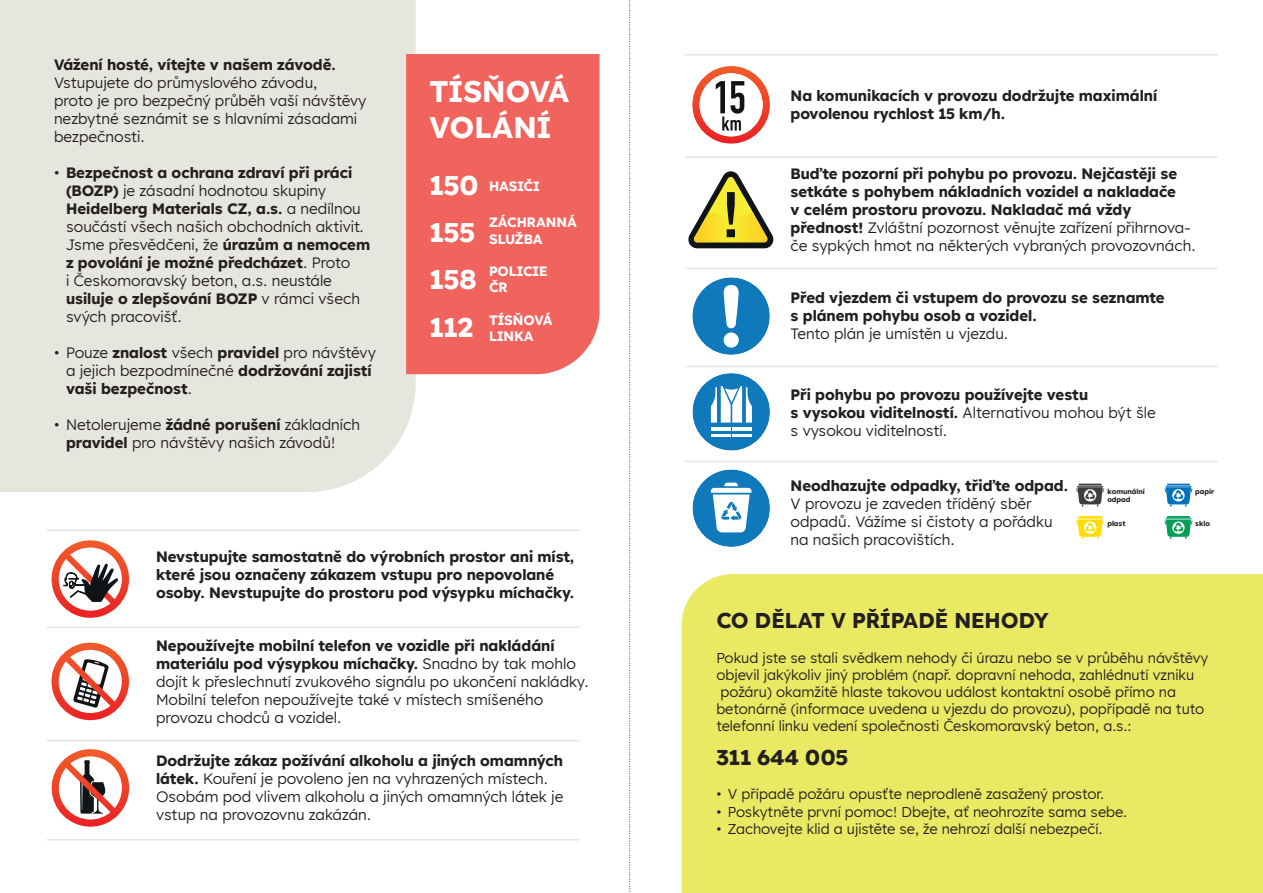
<style>
.page{position:relative;width:1263px;height:893px;background:#fff}
.page>*{position:absolute;margin:0;border:0;box-sizing:border-box;transform-origin:0 0}
.t1{font:700 29.7px "Lexend HM";color:#fff}
.t2{font:700 27px "Lexend HM";color:#fff}
.t3{font:700 21.3px "Lexend HM";color:#231f20}
.t4{font:15px/18px "Lexend HM";color:#231f20}
.t5{font:700 15px/18px "Lexend HM";color:#231f20}
.t6{font:14.25px/17.1px "Lexend HM";color:#231f20}
.t7{font:700 13.5px "Lexend HM";color:#fff}
.t8{font:700 7.05px/8.1px "Lexend HM";color:#231f20}
.s1{font-weight:400}
.s2{font-weight:700}
</style>
<div class="page">
<div style="left:682px;top:574px;width:581px;height:319px;background:#eae964"></div>
<div style="left:0;top:0;width:416px;height:492px;background:#e7e6de"></div>
<svg style="left:629px;top:0;width:2px;height:892px"></svg>
<svg style="left:52px;top:540px;width:77px;height:78px"></svg>
<svg style="left:52px;top:643px;width:77px;height:77px"></svg>
<svg style="left:52px;top:749px;width:77px;height:78px"></svg>
<div style="left:406px;top:54px;width:194px;height:320px;background:#f1635d"></div>
<hr style="left:47px;top:626px;width:532px;height:2px;background:#e7e6de">
<hr style="left:47px;top:740px;width:532px;height:1px;background:#e7e6de">
<hr style="left:47px;top:529px;width:532px;height:2px;background:#e7e6de">
<hr style="left:47px;top:839px;width:532px;height:1px;background:#e7e6de">
<hr style="left:685px;top:156px;width:532px;height:2px;background:#e7e6de">
<hr style="left:685px;top:268px;width:532px;height:1px;background:#e7e6de">
<hr style="left:685px;top:54px;width:532px;height:2px;background:#e7e6de">
<hr style="left:685px;top:366px;width:532px;height:1px;background:#e7e6de">
<hr style="left:685px;top:461px;width:532px;height:1px;background:#e7e6de">
<svg style="left:1076px;top:484px;width:29px;height:23px"></svg>
<svg style="left:1164px;top:484px;width:29px;height:23px"></svg>
<svg style="left:1076px;top:516px;width:29px;height:23px"></svg>
<svg style="left:1164px;top:516px;width:29px;height:23px"></svg>
<svg style="left:692px;top:66px;width:78px;height:78px"></svg>
<svg style="left:688px;top:171px;width:86px;height:77px"></svg>
<svg style="left:692px;top:277px;width:78px;height:78px"></svg>
<svg style="left:692px;top:373px;width:78px;height:78px"></svg>
<svg style="left:692px;top:469px;width:78px;height:78px"></svg>
<p class="t5" style="left:54px;top:55px;width:283px">Vážení hosté, vítejte v našem závodě.</p>
<p class="t4" style="left:54px;top:73px;width:265px">Vstupujete do průmyslového závodu,</p>
<p class="t4" style="left:54px;top:91px;width:314px">proto je pro bezpečný průběh vaší návštěvy</p>
<p class="t4" style="left:54px;top:109px;width:305px">nezbytné seznámit se s hlavními zásadami</p>
<p class="t4" style="left:54px;top:127px;width:92px">bezpečnosti.</p>
<p class="t5" style="left:54px;top:163px;width:300px"><span class="s1">•</span> Bezpečnost a ochrana zdraví při práci</p>
<p class="t4" style="left:66px;top:181px;width:262px"><span class="s2">(BOZP)</span> je zásadní hodnotou skupiny</p>
<p class="t5" style="left:66px;top:199px;width:296px">Heidelberg Materials CZ, a.s. <span class="s1">a nedílnou</span></p>
<p class="t4" style="left:66px;top:217px;width:299px">součástí všech našich obchodních aktivit.</p>
<p class="t4" style="left:66px;top:235px;width:306px">Jsme přesvědčeni, že <span class="s2">úrazům a nemocem</span></p>
<p class="t5" style="left:66px;top:253px;width:286px">z povolání je možné předcházet<span class="s1">. Proto</span></p>
<p class="t4" style="left:66px;top:271px;width:267px">i Českomoravský beton, a.s. neustále</p>
<p class="t5" style="left:66px;top:289px;width:296px">usiluje o zlepšování BOZP <span class="s1">v rámci všech</span></p>
<p class="t4" style="left:66px;top:307px;width:117px">svých pracovišť.</p>
<p class="t4" style="left:54px;top:343px;width:323px">• Pouze <span class="s2">znalost</span> všech <span class="s2">pravidel</span> pro návštěvy</p>
<p class="t4" style="left:66px;top:361px;width:307px">a jejich bezpodmínečné <span class="s2">dodržování zajistí</span></p>
<p class="t5" style="left:66px;top:379px;width:128px">vaši bezpečnost<span class="s1">.</span></p>
<p class="t4" style="left:54px;top:415px;width:308px">• Netolerujeme <span class="s2">žádné porušení</span> základních</p>
<p class="t4" style="left:66px;top:433px;width:271px"><span class="s2">pravidel</span> pro návštěvy našich závodů!</p>
<p class="t1" style="left:429px;top:67px;width:141px">TÍSŇOVÁ</p>
<p class="t1" style="left:429px;top:103px;width:123px">VOLÁNÍ</p>
<p class="t2" style="left:429px;top:163px;width:51px">150</p>
<p class="t2" style="left:429px;top:210px;width:47px">155</p>
<p class="t2" style="left:429px;top:258px;width:49px">158</p>
<p class="t2" style="left:429px;top:305px;width:45px">112</p>
<p class="t7" style="left:489px;top:175px;width:52px">HASIČI</p>
<p class="t7" style="left:489px;top:212px;width:89px">ZÁCHRANNÁ</p>
<p class="t7" style="left:489px;top:228px;width:55px">SLUŽBA</p>
<p class="t7" style="left:489px;top:260px;width:60px">POLICIE</p>
<p class="t7" style="left:489px;top:276px;width:20px">ČR</p>
<p class="t7" style="left:489px;top:309px;width:65px">TÍSŇOVÁ</p>
<p class="t7" style="left:489px;top:325px;width:46px">LINKA</p>
<p class="t5" style="left:156px;top:547px;width:420px">Nevstupujte samostatně do výrobních prostor ani míst,</p>
<p class="t5" style="left:156px;top:565px;width:400px">které jsou označeny zákazem vstupu pro nepovolané</p>
<p class="t5" style="left:156px;top:583px;width:420px">osoby. Nevstupujte do prostoru pod výsypku míchačky.</p>
<p class="t5" style="left:156px;top:635px;width:400px">Nepoužívejte mobilní telefon ve vozidle při nakládání</p>
<p class="t4" style="left:156px;top:653px;width:434px"><span class="s2">materiálu pod výsypkou míchačky.</span> Snadno by tak mohlo dojít k přeslechnutí zvukového signálu po ukončení nakládky.<br>Mobilní telefon nepoužívejte také v místech smíšeného</p>
<p class="t4" style="left:156px;top:707px;width:187px">provozu chodců a vozidel.</p>
<p class="t5" style="left:156px;top:750px;width:408px">Dodržujte zákaz požívání alkoholu a jiných omamných látek. <span class="s1">Kouření je povoleno jen na vyhrazených místech.</span></p>
<p class="t4" style="left:156px;top:787px;width:409px">Osobám pod vlivem alkoholu a jiných omamných látek je vstup na provozovnu zakázán.</p>
<p class="t5" style="left:790px;top:86px;width:368px">Na komunikacích v provozu dodržujte maximální</p>
<p class="t5" style="left:790px;top:104px;width:216px">povolenou rychlost 15 km/h.</p>
<p class="t5" style="left:790px;top:164px;width:388px">Buďte pozorní při pohybu po provozu. Nejčastěji se setkáte s pohybem nákladních vozidel a nakladače</p>
<p class="t5" style="left:790px;top:200px;width:342px">v celém prostoru provozu. Nakladač má vždy</p>
<p class="t4" style="left:790px;top:218px;width:407px"><span class="s2">přednost!</span> Zvláštní pozornost věnujte zařízení přihrnova&shy;če sypkých hmot na některých vybraných provozovnách.</p>
<p class="t5" style="left:790px;top:288px;width:376px">Před vjezdem či vstupem do provozu se seznamte</p>
<p class="t5" style="left:790px;top:306px;width:248px">s plánem pohybu osob a vozidel.</p>
<p class="t4" style="left:790px;top:324px;width:219px">Tento plán je umístěn u vjezdu.</p>
<p class="t5" style="left:790px;top:384px;width:299px">Při pohybu po provozu používejte vestu</p>
<p class="t4" style="left:790px;top:403px;width:367px"><span class="s2">s vysokou viditelností.</span> Alternativou mohou být šle s vysokou viditelností.</p>
<p class="t5" style="left:790px;top:475px;width:279px">Neodhazujte odpadky, třiďte odpad.</p>
<p class="t4" style="left:790px;top:493px;width:243px">V provozu je zaveden tříděný sběr</p>
<p class="t4" style="left:790px;top:511px;width:263px">odpadů. Vážíme si čistoty a pořádku</p>
<p class="t4" style="left:790px;top:529px;width:166px">na našich pracovištích.</p>
<p class="t8" style="left:1107px;top:487px;width:39px">komunální odpad</p>
<p class="t8" style="left:1195px;top:487px;width:21px">papír</p>
<p class="t8" style="left:1107px;top:519px;width:20px">plast</p>
<p class="t8" style="left:1195px;top:519px;width:16px">sklo</p>
<p class="t3" style="left:716px;top:603px;width:334px">CO DĚLAT V PŘÍPADĚ NEHODY</p>
<p class="t6" style="left:716px;top:648px;width:494px">Pokud jste se stali svědkem nehody či úrazu nebo se v průběhu návštěvy objevil jakýkoliv jiný problém (např. dopravní nehoda, zahlédnutí vzniku</p>
<p class="t6" style="left:716px;top:682px;width:489px">požáru) okamžitě hlaste takovou událost kontaktní osobě přímo na betonárně (informace uvedena u vjezdu do provozu), popřípadě na tuto telefonní linku vedení společnosti Českomoravský beton, a.s.:</p>
<p class="t3" style="left:716px;top:740px;width:133px">311 644 005</p>
<p class="t6" style="left:716px;top:785px;width:389px">• V případě požáru opusťte neprodleně zasažený prostor.</p>
<p class="t6" style="left:716px;top:802px;width:413px">• Poskytněte první pomoc! Dbejte, ať neohrozíte sama sebe.</p>
<p class="t6" style="left:716px;top:819px;width:388px">• Zachovejte klid a ujistěte se, že nehrozí další nebezpečí.</p>
</div>
